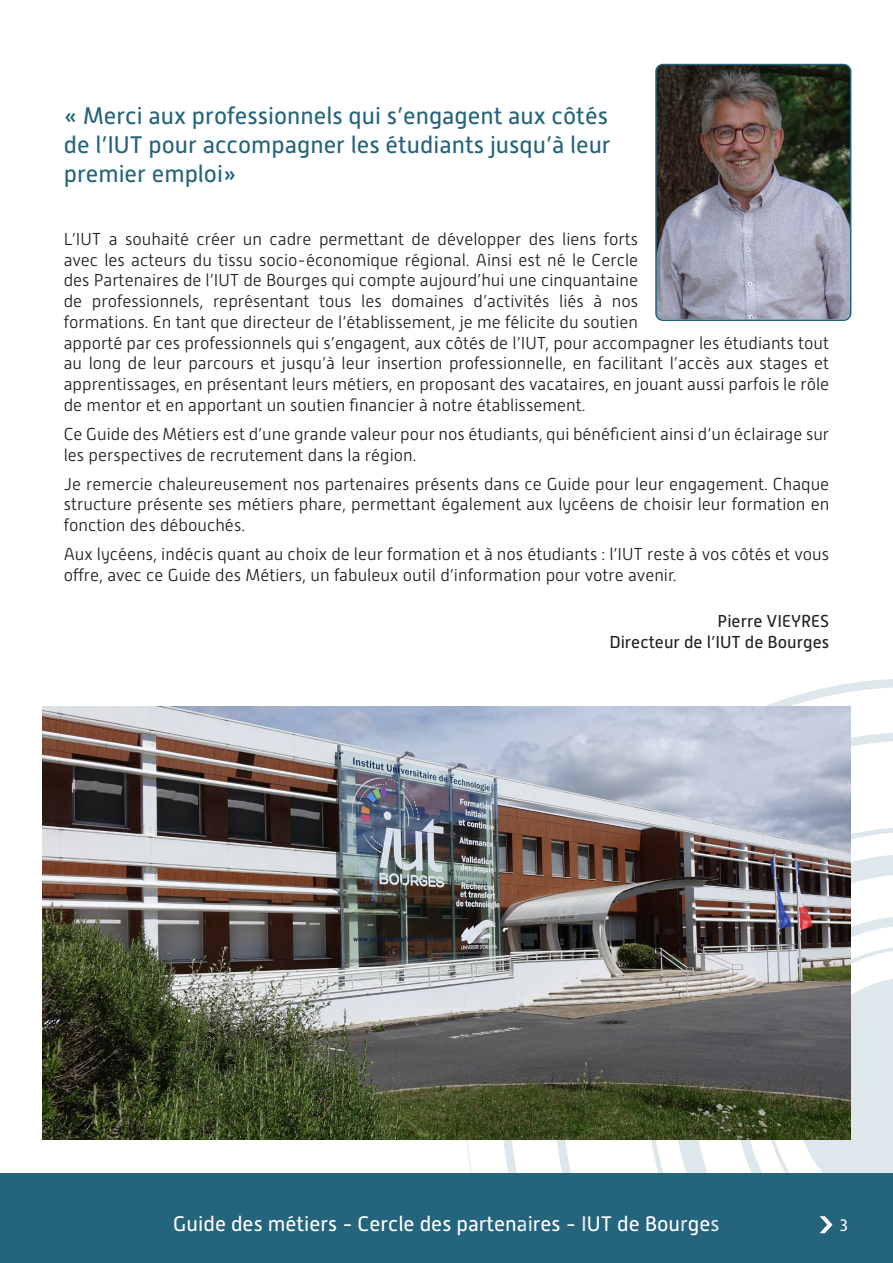
<style>
.page{position:relative;width:893px;height:1263px;background:#fff}
.page>*{position:absolute;margin:0;border:0;box-sizing:border-box;transform-origin:0 0}
.t1{font:24px/28.8px "Alwyn New";color:#25647d;text-align:justify}
.t2{font:21px "Alwyn New";color:#fff}
.t3{font:300 17.25px/20.7px "Alwyn New";color:#231f20}
.t4{font:17.25px "Alwyn New";color:#231f20}
.t5{font:16.5px "Alwyn New";color:#fff}
</style>
<div class="page">
<div style="left:0;top:1174px;width:893px;height:89px;background:#25647d"></div>
<svg style="left:462px;top:679px;width:431px;height:495px"></svg>
<svg style="left:768px;top:946px;width:125px;height:288px"></svg>
<img style="left:656px;top:65px;width:195px;height:254px">
<div style="left:655px;top:64px;width:196px;height:257px;border:2px solid #25647d;border-radius:7px"></div>
<img style="left:43px;top:706px;width:807px;height:434px">
<p class="t1" style="left:64px;top:102px;width:548px">« Merci aux professionnels qui s’engagent aux côtés de l’IUT pour accompagner les étudiants jusqu’à leur premier emploi»</p>
<p class="t3" style="left:64px;top:229px;width:767px">L’IUT a souhaité créer un cadre permettant de développer des liens forts<br>avec les acteurs du tissu socio-économique régional. Ainsi est né le Cercle<br>des Partenaires de l’IUT de Bourges qui compte aujourd’hui une cinquantaine<br>de professionnels, représentant tous les domaines d’activités liés à nos<br>formations. En tant que directeur de l’établissement, je me félicite du soutien<br>apporté par ces professionnels qui s’engagent, aux côtés de l’IUT, pour accompagner les étudiants tout au long de leur parcours et jusqu’à leur insertion professionnelle, en facilitant l’accès aux stages et apprentissages, en présentant leurs métiers, en proposant des vacataires, en jouant aussi parfois le rôle de mentor et en apportant un soutien financier à notre établissement.</p>
<p class="t3" style="left:64px;top:424px;width:767px">Ce Guide des Métiers est d’une grande valeur pour nos étudiants, qui bénéficient ainsi d’un éclairage sur les perspectives de recrutement dans la région.</p>
<p class="t3" style="left:64px;top:473px;width:767px;text-align:justify">Je remercie chaleureusement nos partenaires présents dans ce Guide pour leur engagement. Chaque structure présente ses métiers phare, permettant également aux lycéens de choisir leur formation en fonction des débouchés.</p>
<p class="t3" style="left:64px;top:544px;width:767px">Aux lycéens, indécis quant au choix de leur formation et à nos étudiants : l’IUT reste à vos côtés et vous offre, avec ce Guide des Métiers, un fabuleux outil d’information pour votre avenir.</p>
<p class="t4" style="left:718px;top:612px;width:113px">Pierre VIEYRES</p>
<p class="t4" style="left:609px;top:632px;width:221px">Directeur de l’IUT de Bourges</p>
<p class="t2" style="left:173px;top:1211px;width:548px">Guide des métiers - Cercle des partenaires - IUT de Bourges</p>
<p class="t5" style="left:840px;top:1216px;width:9px">3</p>
</div>
